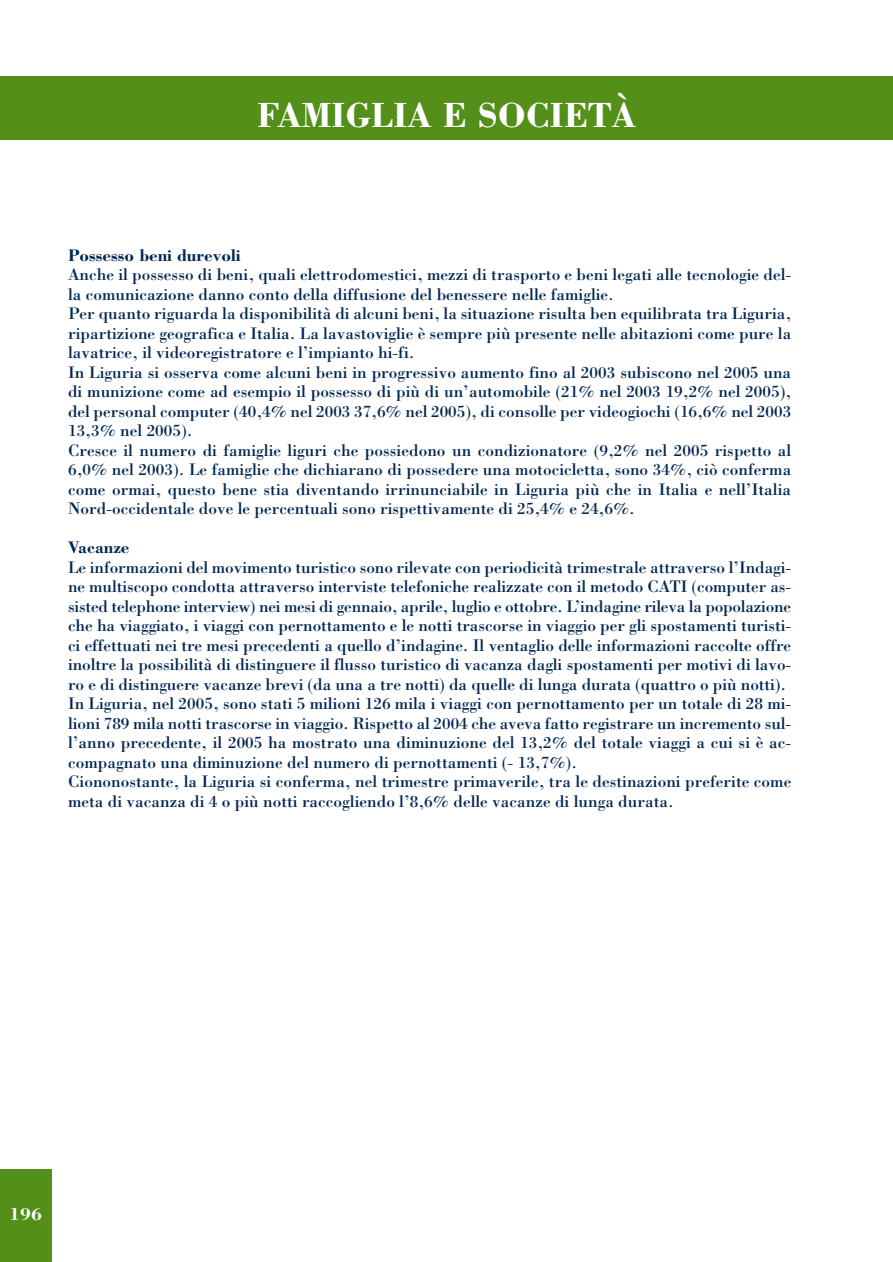
<style>
.page{position:relative;width:893px;height:1262px;background:#fff}
.page>*{position:absolute;margin:0;border:0;box-sizing:border-box;transform-origin:0 0}
.t1{font:700 36px "Bodoni";color:#fff}
.t2{font:700 18px "Bodoni";color:#fff}
.t3{font:17.25px/19.5px "Bodoni";color:#002752}
.t4{font:700 17.25px "Bodoni";color:#002752}
</style>
<div class="page">
<div style="left:0;top:1169px;width:51px;height:92px;background:#549019"></div>
<div style="left:0;top:77px;width:892px;height:63px;background:#549019"></div>
<h1 class="t1" style="left:257px;top:103px;width:380px">FAMIGLIA E SOCIETÀ</h1>
<p class="t4" style="left:68px;top:249px;width:174px">Possesso beni durevoli</p>
<p class="t3" style="left:68px;top:267px;width:724px">Anche il possesso di beni, quali elettrodomestici, mezzi di trasporto e beni legati alle tecnologie del&shy;la comunicazione danno conto della diffusione del benessere nelle famiglie.<br>Per quanto riguarda la disponibilità di alcuni beni, la situazione risulta ben equilibrata tra Liguria, ripartizione geografica e Italia. La lavastoviglie è sempre più presente nelle abitazioni come pure la lavatrice, il videoregistratore e l’impianto hi-fi.<br>In Liguria si osserva come alcuni beni in progressivo aumento fino al 2003 subiscono nel 2005 una di munizione come ad esempio il possesso di più di un’automobile (21% nel 2003 19,2% nel 2005), del personal computer (40,4% nel 2003 37,6% nel 2005), di consolle per videogiochi (16,6% nel 2003<br>13,3% nel 2005).<br>Cresce il numero di famiglie liguri che possiedono un condizionatore (9,2% nel 2005 rispetto al 6,0% nel 2003). Le famiglie che dichiarano di possedere una motocicletta, sono 34%, ciò conferma come ormai, questo bene stia diventando irrinunciabile in Liguria più che in Italia e nell’Italia Nord-occidentale dove le percentuali sono rispettivamente di 25,4% e 24,6%.</p>
<p class="t4" style="left:68px;top:541px;width:63px">Vacanze</p>
<p class="t3" style="left:68px;top:559px;width:724px">Le informazioni del movimento turistico sono rilevate con periodicità trimestrale attraverso l’Indagi&shy;ne multiscopo condotta attraverso interviste telefoniche realizzate con il metodo CATI (computer as&shy;sisted telephone interview) nei mesi di gennaio, aprile, luglio e ottobre. L’indagine rileva la popolazione che ha viaggiato, i viaggi con pernottamento e le notti trascorse in viaggio per gli spostamenti turisti&shy;ci effettuati nei tre mesi precedenti a quello d’indagine. Il ventaglio delle informazioni raccolte offre inoltre la possibilità di distinguere il flusso turistico di vacanza dagli spostamenti per motivi di lavo&shy;ro e di distinguere vacanze brevi (da una a tre notti) da quelle di lunga durata (quattro o più notti).<br>In Liguria, nel 2005, sono stati 5 milioni 126 mila i viaggi con pernottamento per un totale di 28 mi&shy;lioni 789 mila notti trascorse in viaggio. Rispetto al 2004 che aveva fatto registrare un incremento sul&shy;l’anno precedente, il 2005 ha mostrato una diminuzione del 13,2% del totale viaggi a cui si è ac&shy;compagnato una diminuzione del numero di pernottamenti (- 13,7%).<br>Ciononostante, la Liguria si conferma, nel trimestre primaverile, tra le destinazioni preferite come meta di vacanza di 4 o più notti raccogliendo l’8,6% delle vacanze di lunga durata.</p>
<p class="t2" style="left:9px;top:1207px;width:34px">196</p>
</div>
